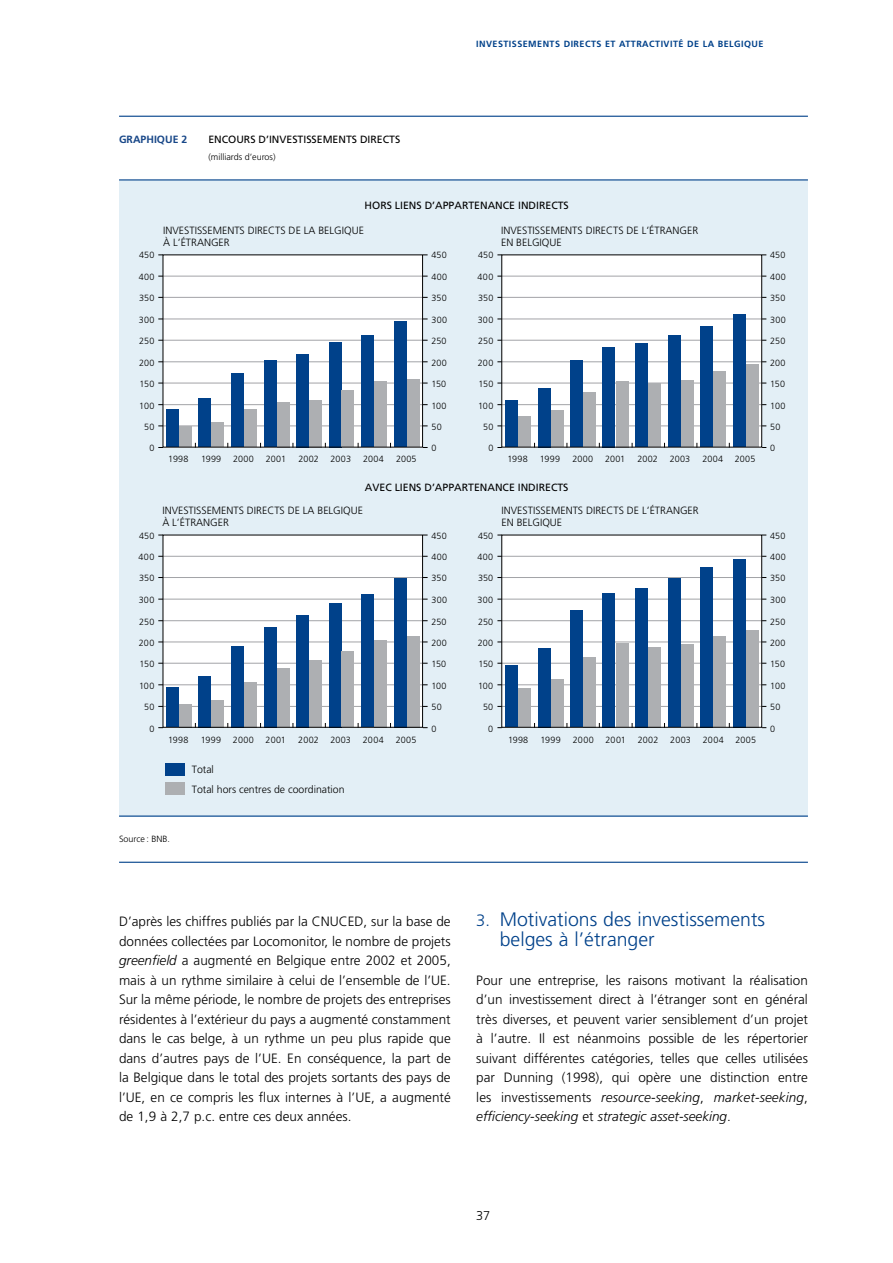
<style>
.page{position:relative;width:893px;height:1263px;background:#fff}
.page>*{position:absolute;margin:0;border:0;box-sizing:border-box;transform-origin:0 0}
.t1{font:300 19.5px/19.5px "Frutiger LT";color:#00418a}
.t2{font:300 13.5px/19.5px "Frutiger LT";color:#000;text-align:justify}
.t3{font:300 12.75px "Frutiger LT";color:#000}
.t4{font:300 10.5px/12px "Frutiger LT";color:#000}
.t5{font:10.5px "Frutiger LT";color:#000}
.t6{font:700 10.5px "Frutiger LT";color:#184788}
.t7{font:300 9px "Frutiger LT";letter-spacing:.02em;color:#000}
.t8{font:700 9px "Frutiger LT";letter-spacing:.05em;color:#00418a}
.t9{font:300 9px "Frutiger LT";color:#000}
.s1{font-style:italic}
.s2{font-size:16.5px}
</style>
<div class="page">
<div style="left:119px;top:180px;width:689px;height:636px;background:#e3eff6"></div>
<div style="left:165px;top:763px;width:20px;height:12px;background:#00418a"></div>
<div style="left:165px;top:782px;width:20px;height:13px;background:#adafb2"></div>
<svg style="left:162px;top:254px;width:600px;height:474px"></svg>
<hr style="left:119px;top:179px;width:689px;height:1px;background:#00418a">
<hr style="left:119px;top:116px;width:689px;height:1px;background:#00418a">
<hr style="left:119px;top:815px;width:689px;height:2px;background:#00418a">
<hr style="left:119px;top:862px;width:689px;height:1px;background:#00418a">
<p class="t6" style="left:119px;top:133px;width:70px">GRAPHIQUE 2</p>
<p class="t5" style="left:208px;top:133px;width:193px">ENCOURS D’INVESTISSEMENTS DIRECTS</p>
<p class="t9" style="left:208px;top:152px;width:69px">(milliards d’euros)</p>
<p class="t8" style="left:476px;top:38px;width:289px">INVESTISSEMENTS DIRECTS ET ATTRACTIVITÉ DE LA BELGIQUE</p>
<p class="t5" style="left:365px;top:199px;width:206px">HORS LIENS D’APPARTENANCE INDIRECTS</p>
<p class="t4" style="left:163px;top:225px;width:202px">INVESTISSEMENTS DIRECTS DE LA BELGIQUE<br>À L’ÉTRANGER</p>
<p class="t4" style="left:501px;top:225px;width:199px">INVESTISSEMENTS DIRECTS DE L’ÉTRANGER<br>EN BELGIQUE</p>
<p class="t7" style="left:139px;top:250px;width:17px">450</p>
<p class="t7" style="left:431px;top:250px;width:17px">450</p>
<p class="t7" style="left:478px;top:250px;width:17px">450</p>
<p class="t7" style="left:770px;top:250px;width:17px">450</p>
<p class="t7" style="left:139px;top:272px;width:17px">400</p>
<p class="t7" style="left:431px;top:272px;width:17px">400</p>
<p class="t7" style="left:478px;top:272px;width:17px">400</p>
<p class="t7" style="left:770px;top:272px;width:17px">400</p>
<p class="t7" style="left:139px;top:293px;width:17px">350</p>
<p class="t7" style="left:431px;top:293px;width:17px">350</p>
<p class="t7" style="left:478px;top:293px;width:17px">350</p>
<p class="t7" style="left:770px;top:293px;width:17px">350</p>
<p class="t7" style="left:139px;top:315px;width:17px">300</p>
<p class="t7" style="left:431px;top:315px;width:17px">300</p>
<p class="t7" style="left:478px;top:315px;width:17px">300</p>
<p class="t7" style="left:770px;top:315px;width:17px">300</p>
<p class="t7" style="left:139px;top:336px;width:17px">250</p>
<p class="t7" style="left:431px;top:336px;width:17px">250</p>
<p class="t7" style="left:478px;top:336px;width:17px">250</p>
<p class="t7" style="left:770px;top:336px;width:17px">250</p>
<p class="t7" style="left:139px;top:358px;width:17px">200</p>
<p class="t7" style="left:431px;top:358px;width:17px">200</p>
<p class="t7" style="left:478px;top:358px;width:17px">200</p>
<p class="t7" style="left:770px;top:358px;width:17px">200</p>
<p class="t7" style="left:140px;top:379px;width:16px">150</p>
<p class="t7" style="left:431px;top:379px;width:16px">150</p>
<p class="t7" style="left:478px;top:379px;width:16px">150</p>
<p class="t7" style="left:770px;top:379px;width:16px">150</p>
<p class="t7" style="left:139px;top:400px;width:17px">100</p>
<p class="t7" style="left:431px;top:400px;width:17px">100</p>
<p class="t7" style="left:478px;top:400px;width:17px">100</p>
<p class="t7" style="left:770px;top:400px;width:17px">100</p>
<p class="t7" style="left:144px;top:422px;width:12px">50</p>
<p class="t7" style="left:431px;top:422px;width:12px">50</p>
<p class="t7" style="left:483px;top:422px;width:12px">50</p>
<p class="t7" style="left:770px;top:422px;width:12px">50</p>
<p class="t7" style="left:149px;top:443px;width:7px">0</p>
<p class="t7" style="left:431px;top:443px;width:7px">0</p>
<p class="t7" style="left:488px;top:443px;width:7px">0</p>
<p class="t7" style="left:770px;top:443px;width:7px">0</p>
<p class="t7" style="left:168px;top:454px;width:22px">1998</p>
<p class="t7" style="left:201px;top:454px;width:22px">1999</p>
<p class="t7" style="left:233px;top:454px;width:22px">2000</p>
<p class="t7" style="left:266px;top:454px;width:22px">2001</p>
<p class="t7" style="left:299px;top:454px;width:22px">2002</p>
<p class="t7" style="left:331px;top:454px;width:22px">2003</p>
<p class="t7" style="left:363px;top:454px;width:22px">2004</p>
<p class="t7" style="left:396px;top:454px;width:22px">2005</p>
<p class="t7" style="left:507px;top:454px;width:22px">1998</p>
<p class="t7" style="left:540px;top:454px;width:22px">1999</p>
<p class="t7" style="left:572px;top:454px;width:22px">2000</p>
<p class="t7" style="left:605px;top:454px;width:22px">2001</p>
<p class="t7" style="left:637px;top:454px;width:22px">2002</p>
<p class="t7" style="left:670px;top:454px;width:22px">2003</p>
<p class="t7" style="left:702px;top:454px;width:22px">2004</p>
<p class="t7" style="left:735px;top:454px;width:22px">2005</p>
<p class="t5" style="left:365px;top:481px;width:205px">AVEC LIENS D’APPARTENANCE INDIRECTS</p>
<p class="t4" style="left:162px;top:505px;width:202px">INVESTISSEMENTS DIRECTS DE LA BELGIQUE<br>À L’ÉTRANGER</p>
<p class="t4" style="left:501px;top:505px;width:199px">INVESTISSEMENTS DIRECTS DE L’ÉTRANGER<br>EN BELGIQUE</p>
<p class="t7" style="left:139px;top:531px;width:17px">450</p>
<p class="t7" style="left:431px;top:531px;width:17px">450</p>
<p class="t7" style="left:478px;top:531px;width:17px">450</p>
<p class="t7" style="left:770px;top:531px;width:17px">450</p>
<p class="t7" style="left:139px;top:552px;width:17px">400</p>
<p class="t7" style="left:431px;top:552px;width:17px">400</p>
<p class="t7" style="left:477px;top:552px;width:17px">400</p>
<p class="t7" style="left:770px;top:552px;width:17px">400</p>
<p class="t7" style="left:139px;top:573px;width:17px">350</p>
<p class="t7" style="left:431px;top:573px;width:17px">350</p>
<p class="t7" style="left:478px;top:573px;width:17px">350</p>
<p class="t7" style="left:770px;top:573px;width:17px">350</p>
<p class="t7" style="left:139px;top:595px;width:17px">300</p>
<p class="t7" style="left:431px;top:595px;width:17px">300</p>
<p class="t7" style="left:478px;top:595px;width:17px">300</p>
<p class="t7" style="left:770px;top:595px;width:17px">300</p>
<p class="t7" style="left:139px;top:616px;width:17px">250</p>
<p class="t7" style="left:431px;top:616px;width:17px">250</p>
<p class="t7" style="left:478px;top:616px;width:17px">250</p>
<p class="t7" style="left:770px;top:616px;width:17px">250</p>
<p class="t7" style="left:139px;top:638px;width:17px">200</p>
<p class="t7" style="left:431px;top:638px;width:17px">200</p>
<p class="t7" style="left:478px;top:638px;width:17px">200</p>
<p class="t7" style="left:770px;top:638px;width:17px">200</p>
<p class="t7" style="left:139px;top:659px;width:16px">150</p>
<p class="t7" style="left:431px;top:659px;width:16px">150</p>
<p class="t7" style="left:478px;top:659px;width:16px">150</p>
<p class="t7" style="left:770px;top:659px;width:16px">150</p>
<p class="t7" style="left:139px;top:680px;width:17px">100</p>
<p class="t7" style="left:431px;top:680px;width:17px">100</p>
<p class="t7" style="left:478px;top:680px;width:17px">100</p>
<p class="t7" style="left:770px;top:680px;width:17px">100</p>
<p class="t7" style="left:144px;top:702px;width:12px">50</p>
<p class="t7" style="left:431px;top:702px;width:12px">50</p>
<p class="t7" style="left:483px;top:702px;width:12px">50</p>
<p class="t7" style="left:770px;top:702px;width:12px">50</p>
<p class="t7" style="left:149px;top:723px;width:7px">0</p>
<p class="t7" style="left:431px;top:723px;width:7px">0</p>
<p class="t7" style="left:488px;top:723px;width:7px">0</p>
<p class="t7" style="left:770px;top:723px;width:7px">0</p>
<p class="t7" style="left:168px;top:734px;width:22px">1998</p>
<p class="t7" style="left:201px;top:734px;width:22px">1999</p>
<p class="t7" style="left:233px;top:734px;width:22px">2000</p>
<p class="t7" style="left:266px;top:734px;width:22px">2001</p>
<p class="t7" style="left:298px;top:734px;width:22px">2002</p>
<p class="t7" style="left:330px;top:734px;width:22px">2003</p>
<p class="t7" style="left:363px;top:734px;width:22px">2004</p>
<p class="t7" style="left:396px;top:734px;width:22px">2005</p>
<p class="t7" style="left:508px;top:734px;width:22px">1998</p>
<p class="t7" style="left:540px;top:734px;width:22px">1999</p>
<p class="t7" style="left:573px;top:734px;width:22px">2000</p>
<p class="t7" style="left:606px;top:734px;width:22px">2001</p>
<p class="t7" style="left:638px;top:734px;width:22px">2002</p>
<p class="t7" style="left:670px;top:734px;width:22px">2003</p>
<p class="t7" style="left:703px;top:734px;width:22px">2004</p>
<p class="t7" style="left:735px;top:734px;width:22px">2005</p>
<p class="t4" style="left:192px;top:760px;width:154px;line-height:19.5px">Total<br>Total hors centres de coordination</p>
<p class="t9" style="left:119px;top:834px;width:52px">Source : BNB.</p>
<p class="t2" style="left:119px;top:912px;width:333px">D’après les chiffres publiés par la CNUCED, sur la base de données collectées par Locomonitor, le nombre de projets <span class="s1">greenfield</span> a augmenté en Belgique entre 2002 et 2005, mais à un rythme similaire à celui de l’ensemble de l’UE.<br>Sur la même période, le nombre de projets des entreprises résidentes à l’extérieur du pays a augmenté constamment dans le cas belge, à un rythme un peu plus rapide que dans d’autres pays de l’UE. En conséquence, la part de la Belgique dans le total des projets sortants des pays de l’UE, en ce compris les flux internes à l’UE, a augmenté de 1,9 à 2,7 p.c. entre ces deux années.</p>
<h1 class="t1" style="left:500px;top:910px;width:267px;text-indent:-24px"><span class="s2">3.</span> Motivations des investissements belges à l’étranger</h1>
<p class="t2" style="left:476px;top:970px;width:333px">Pour une entreprise, les raisons motivant la réalisation d’un investissement direct à l’étranger sont en général très diverses, et peuvent varier sensiblement d’un projet à l’autre. Il est néanmoins possible de les répertorier suivant différentes catégories, telles que celles utilisées par Dunning (1998), qui opère une distinction entre les investissements <span class="s1">resource-seeking</span>, <span class="s1">market-seeking</span>, <span class="s1">efficiency-seeking</span> et <span class="s1">strategic asset-seeking</span>.</p>
<p class="t3" style="left:476px;top:1209px;width:16px">37</p>
</div>
